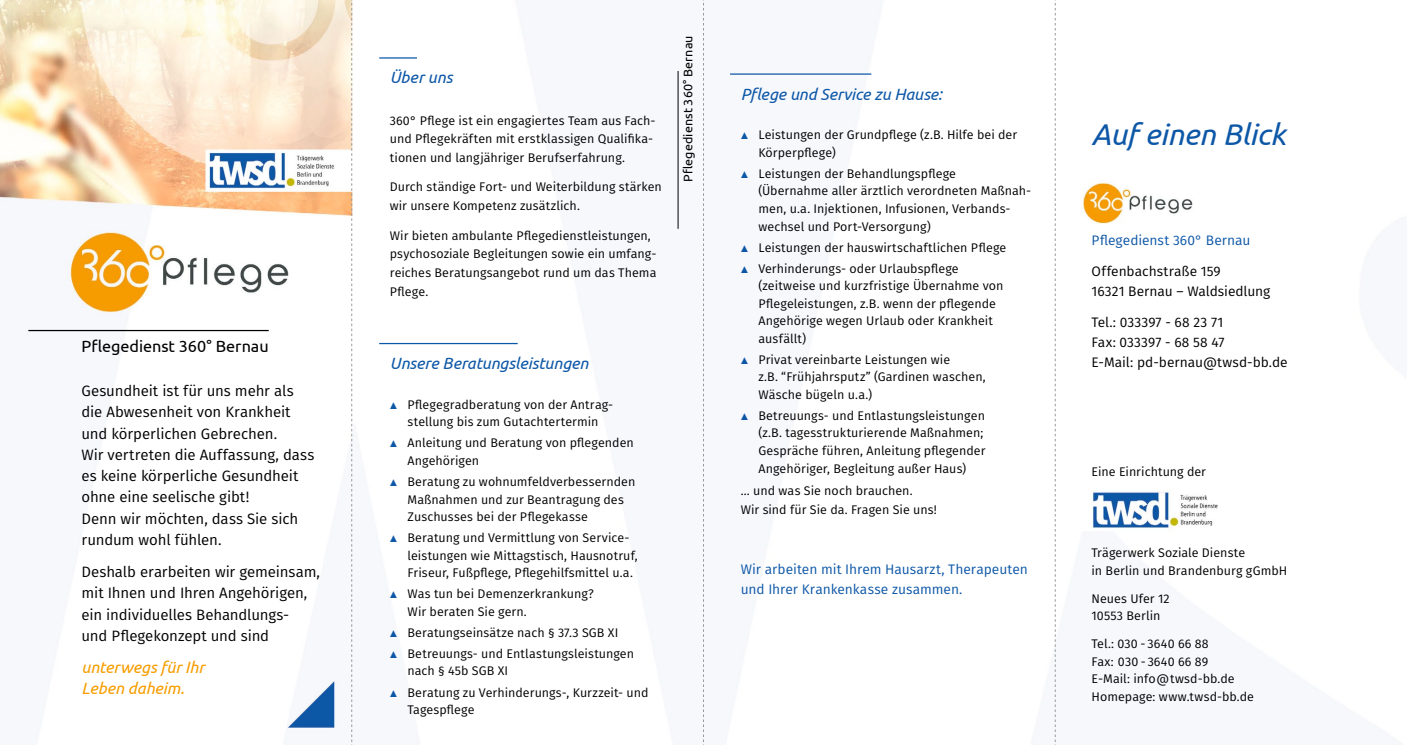
<style>
.page{position:relative;width:1407px;height:745px;background:#fff}
.page>*{position:absolute;margin:0;border:0;box-sizing:border-box;transform-origin:0 0}
.TITEL{font:italic 30px "Ubuntu";letter-spacing:-.005em;color:#0d57a7}
.Kapitel{font:italic 16.25px "Ubuntu";letter-spacing:-.005em;color:#0d57a7}
.ZWISCHENTITEL{font:italic 16.25px/21.2px "Ubuntu";color:#f79d00}
.UNTERTITEL{font:16.25px "Ubuntu";letter-spacing:-.005em;color:#000}
.fließtext{font:15px/21.2px "Fira Sans";letter-spacing:-.005em;color:#000}
.fließtext_info{font:13.75px/20px "Fira Sans";color:#000}
.fließtext_info_head{font:13.75px/20px "Fira Sans";letter-spacing:-.005em;color:#0d57a7}
.fließtext_info-2{font:13.75px "Fira Sans";color:#0d57a7}
.liste_1{font:12.5px/17.5px "Fira Sans";letter-spacing:.005em;color:#000}
.fließtext-2{font:12.5px/18.8px "Fira Sans";letter-spacing:.005em;color:#000}
.Impressum{font:12.5px/17.5px "Fira Sans";letter-spacing:.005em;color:#000}
.inhalt{font:12.5px "Ubuntu";letter-spacing:.005em;color:#000}
.s1{font-family:"Fira Mono";color:#0d57a7}
</style>
<div class="page">
<img style="left:0;top:0;width:1399px;height:744px">
<hr style="left:678px;top:71px;width:1px;height:158px;background:#000">
<hr style="left:28px;top:330px;width:241px;height:1px;background:#000">
<hr style="left:379px;top:57px;width:38px;height:2px;background:#0d57a7">
<hr style="left:379px;top:343px;width:139px;height:1px;background:#0d57a7">
<hr style="left:730px;top:73px;width:141px;height:2px;background:#0d57a7">
<svg style="left:351px;top:0;width:1px;height:744px"></svg>
<svg style="left:703px;top:0;width:1px;height:744px"></svg>
<svg style="left:1055px;top:0;width:1px;height:744px"></svg>
<p class="UNTERTITEL" style="left:81px;top:336px;width:189px">Pflegedienst 360° Bernau</p>
<p class="fließtext" style="left:81px;top:379px;width:234px">Gesundheit ist für uns mehr als die Abwesenheit von Krankheit und körperlichen Gebrechen.<br>Wir vertreten die Auffassung, dass es keine körperliche Gesundheit ohne eine seelische gibt!<br>Denn wir möchten, dass Sie sich rundum wohl fühlen.</p>
<p class="fließtext" style="left:81px;top:560px;width:240px">Deshalb erarbeiten wir gemeinsam, mit Ihnen und Ihren Angehörigen, ein individuelles Behandlungs-<br>und Pflegekonzept und sind</p>
<p class="ZWISCHENTITEL" style="left:81px;top:655px;width:124px">unterwegs für Ihr<br>Leben daheim.</p>
<p class="Kapitel" style="left:390px;top:68px;width:64px">Über uns</p>
<p class="fließtext-2" style="left:390px;top:110px;width:267px">360° Pflege ist ein engagiertes Team aus Fach&shy;und Pflegekräften mit erstklassigen Qualifika&shy;tionen und langjähriger Berufserfahrung.</p>
<p class="fließtext-2" style="left:390px;top:177px;width:274px">Durch ständige Fort- und Weiterbildung stärken wir unsere Kompetenz zusätzlich.</p>
<p class="fließtext-2" style="left:390px;top:225px;width:268px">Wir bieten ambulante Pflegedienstleistungen, psychosoziale Begleitungen sowie ein umfang&shy;reiches Beratungsangebot rund um das Thema Pflege.</p>
<p class="inhalt" style="left:680px;top:182px;width:148px;rotate:-90deg">Pflegedienst 360° Bernau</p>
<p class="Kapitel" style="left:390px;top:353px;width:200px">Unsere Beratungsleistungen</p>
<p class="liste_1" style="left:390px;top:395px;width:225px;text-align:center"><span class="s1">▲</span> Pflegegradberatung von der Antrag&shy;stellung bis zum Gutachtertermin</p>
<p class="liste_1" style="left:407px;top:434px;width:228px;text-indent:-18px"><span class="s1">▲</span> Anleitung und Beratung von pflegenden<br>Angehörigen</p>
<p class="liste_1" style="left:407px;top:472px;width:229px;text-indent:-18px"><span class="s1">▲</span> Beratung zu wohnumfeldverbessernden<br>Maßnahmen und zur Beantragung des<br>Zuschusses bei der Pflegekasse</p>
<p class="liste_1" style="left:407px;top:528px;width:231px;text-indent:-18px"><span class="s1">▲</span> Beratung und Vermittlung von Service&shy;leistungen wie Mittagstisch, Hausnotruf,<br>Friseur, Fußpflege, Pflegehilfsmittel u.a.</p>
<p class="liste_1" style="left:407px;top:584px;width:188px;text-indent:-18px"><span class="s1">▲</span> Was tun bei Demenzerkrankung?<br>Wir beraten Sie gern.</p>
<p class="liste_1" style="left:390px;top:623px;width:230px"><span class="s1">▲</span> Beratungseinsätze nach § 37.3 SGB XI</p>
<p class="liste_1" style="left:407px;top:644px;width:228px;text-indent:-18px"><span class="s1">▲</span> Betreuungs- und Entlastungsleistungen nach § 45b SGB XI</p>
<p class="liste_1" style="left:407px;top:682px;width:242px;text-indent:-18px"><span class="s1">▲</span> Beratung zu Verhinderungs-, Kurzzeit- und<br>Tagespflege</p>
<p class="Kapitel" style="left:741px;top:84px;width:203px">Pflege und Service zu Hause:</p>
<p class="liste_1" style="left:758px;top:126px;width:260px;text-indent:-18px"><span class="s1">▲</span> Leistungen der Grundpflege (z.B. Hilfe bei der<br>Körperpflege)</p>
<p class="liste_1" style="left:758px;top:164px;width:274px;text-indent:-18px"><span class="s1">▲</span> Leistungen der Behandlungspflege<br>(Übernahme aller ärztlich verordneten Maßnah&shy;men, u.a. Injektionen, Infusionen, Verbands&shy;wechsel und Port-Versorgung)</p>
<p class="liste_1" style="left:741px;top:238px;width:267px"><span class="s1">▲</span> Leistungen der hauswirtschaftlichen Pflege</p>
<p class="liste_1" style="left:758px;top:259px;width:246px;text-indent:-18px"><span class="s1">▲</span> Verhinderungs- oder Urlaubspflege (zeitweise und kurzfristige Übernahme von Pflegeleistungen, z.B. wenn der pflegende Angehörige wegen Urlaub oder Krankheit ausfällt)</p>
<p class="liste_1" style="left:758px;top:350px;width:229px;text-indent:-18px"><span class="s1">▲</span> Privat vereinbarte Leistungen wie<br>z.B. “Frühjahrsputz” (Gardinen waschen,<br>Wäsche bügeln u.a.)</p>
<p class="liste_1" style="left:758px;top:406px;width:229px;text-indent:-18px"><span class="s1">▲</span> Betreuungs- und Entlastungsleistungen (z.B. tagesstrukturierende Maßnahmen; Gespräche führen, Anleitung pflegender Angehöriger, Begleitung außer Haus)</p>
<p class="fließtext-2" style="left:741px;top:480px;width:198px">... und was Sie noch brauchen.<br>Wir sind für Sie da. Fragen Sie uns!</p>
<p class="fließtext_info_head" style="left:741px;top:558px;width:289px">Wir arbeiten mit Ihrem Hausarzt, Therapeuten und Ihrer Krankenkasse zusammen.</p>
<p class="TITEL" style="left:1091px;top:116px;width:196px">Auf einen Blick</p>
<p class="fließtext_info-2" style="left:1091px;top:230px;width:160px">Pflegedienst 360° Bernau</p>
<p class="fließtext_info" style="left:1091px;top:261px;width:180px">Offenbachstraße 159<br>16321 Bernau – Waldsiedlung</p>
<p class="fließtext_info" style="left:1091px;top:311px;width:198px">Tel.: 033397 - 68 23 71<br>Fax: 033397 - 68 58 47<br>E-Mail: pd-bernau@twsd-bb.de</p>
<p class="Impressum" style="left:1091px;top:462px;width:116px">Eine Einrichtung der</p>
<p class="Impressum" style="left:1091px;top:543px;width:197px">Trägerwerk Soziale Dienste<br>in Berlin und Brandenburg gGmbH</p>
<p class="Impressum" style="left:1091px;top:589px;width:79px">Neues Ufer 12<br>10553 Berlin</p>
<p class="Impressum" style="left:1091px;top:634px;width:164px">Tel.: 030 - 3640 66 88<br>Fax: 030 - 3640 66 89<br>E-Mail: info@twsd-bb.de<br>Homepage: www.twsd-bb.de</p>
</div>
